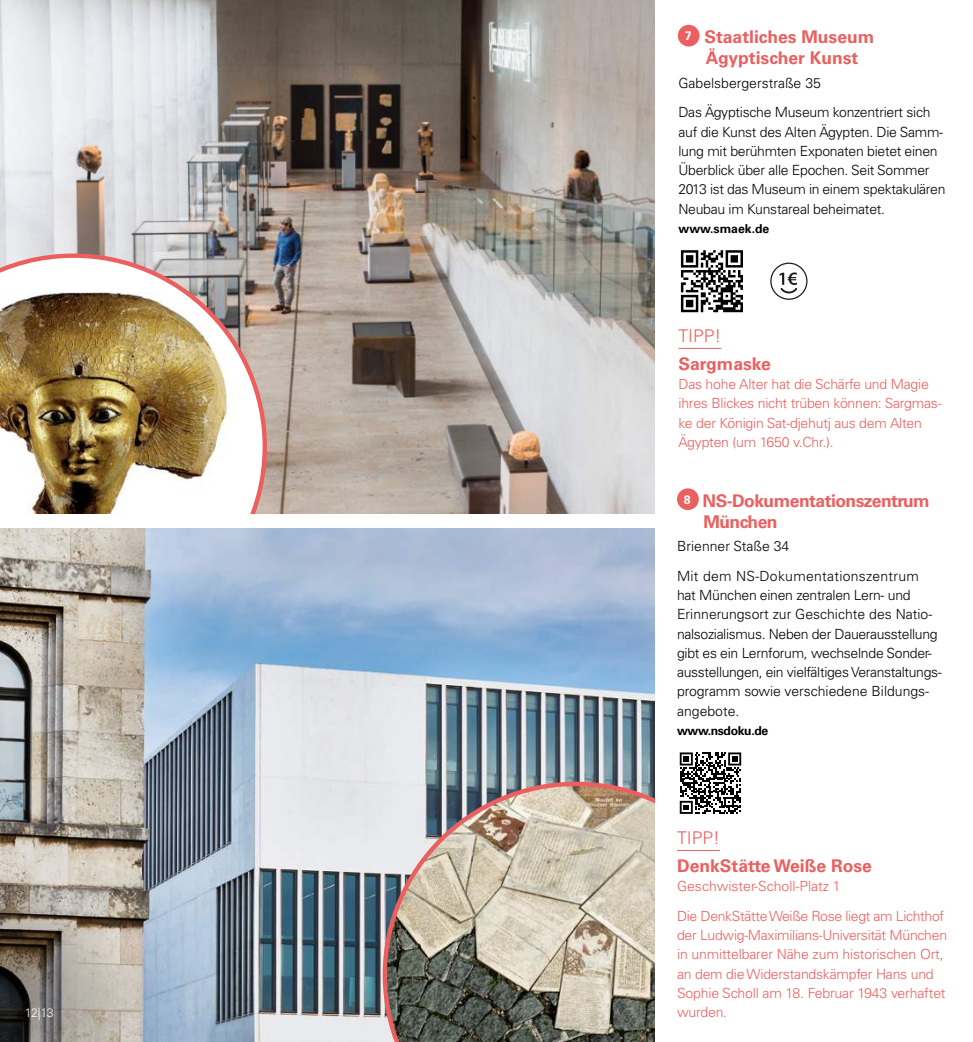
<style>
.page{position:relative;width:973px;height:1042px;background:#fff}
.page>*{position:absolute;margin:0;border:0;box-sizing:border-box;transform-origin:0 0}
.t1{font:700 17.5px/21px "Univers LT Pro 65";color:#eb5f5e;text-align:center}
.t2{font:700 17.5px/21px "Univers LT Pro 65";letter-spacing:-.03em;color:#eb5f5e}
.t3{font:300 17.5px "Univers LT Pro 45";color:#eb5f5e}
.t4{font:300 14px/19.2px "Univers LT Pro 45";letter-spacing:-.02em;color:#000}
.t5{font:300 14px/19.2px "Univers LT Pro 45";letter-spacing:-.015em;color:#eb5f5e}
.t6{font:300 14px/29.8px "Univers LT Pro 45";letter-spacing:.02em;color:#000}
.t7{font:700 12.25px "Univers LT Pro 65";letter-spacing:-.03em;color:#000}
.t8{font:700 12.25px "Univers LT Pro 65";color:#000}
.t9{font:300 12.25px "Univers LT Pro 45";color:#fff}
</style>
<div class="page">
<img style="left:0;top:0;width:655px;height:513px">
<img style="left:0;top:251px;width:269px;height:263px">
<img style="left:0;top:528px;width:655px;height:514px">
<img style="left:380px;top:779px;width:275px;height:263px">
<hr style="left:678px;top:348px;width:43px;height:1px;background:#eb5f5e">
<div style="left:677px;top:25px;width:22px;height:21px;background:#eb5f5e;border-radius:50%"></div>
<div style="left:677px;top:488px;width:21px;height:22px;background:#eb5f5e;border-radius:50%"></div>
<hr style="left:677px;top:850px;width:42px;height:1px;background:#eb5f5e">
<svg style="left:0;top:869px;width:128px;height:173px;background:#948d84"></svg>
<svg style="left:679px;top:752px;width:62px;height:62px"></svg>
<svg style="left:681px;top:250px;width:62px;height:63px"></svg>
<svg style="left:680px;top:250px;width:62px;height:62px"></svg>
<div style="left:770px;top:263px;width:37px;height:37px;border:1px solid #1d1d1b;border-radius:50%"></div>
<svg style="left:779px;top:272px;width:18px;height:21px"></svg>
<p class="t1" style="left:684px;top:25px;width:191px"><sup>7</sup> Staatliches Museum<br>Ägyptischer Kunst</p>
<p class="t4" style="left:678px;top:67px;width:253px;line-height:29.8px">Gabelsbergerstraße 35<br>Das Ägyptische Museum konzentriert sich</p>
<p class="t4" style="left:678px;top:122px;width:268px">auf die Kunst des Alten Ägypten. Die Samm&shy;lung mit berühmten Exponaten bietet einen Überblick über alle Epochen. Seit Sommer 2013 ist das Museum in einem spektakulären Neubau im Kunstareal beheimatet.</p>
<p class="t8" style="left:678px;top:220px;width:92px">www.smaek.de</p>
<p class="t3" style="left:678px;top:324px;width:44px">TIPP!</p>
<p class="t1" style="left:678px;top:352px;width:94px">Sargmaske</p>
<p class="t5" style="left:678px;top:374px;width:264px">Das hohe Alter hat die Schärfe und Magie ihres Blickes nicht trüben können: Sargmas&shy;ke der Königin Sat-djehutj aus dem Alten Ägypten (um 1650 v.Chr.).</p>
<p class="t2" style="left:703px;top:489px;width:228px;text-indent:-19px"><sup>8</sup> NS-Dokumentationszentrum<br>München</p>
<p class="t6" style="left:677px;top:531px;width:243px">Brienner Staße 34<br>Mit dem NS-Dokumentationszentrum</p>
<p class="t4" style="left:677px;top:585px;width:266px">hat München einen zentralen Lern- und Erinnerungsort zur Geschichte des Natio&shy;nalsozialismus. Neben der Dauerausstellung gibt es ein Lernforum, wechselnde Sonder&shy;ausstellungen, ein vielfältiges Veranstaltungs&shy;programm sowie verschiedene Bildungs&shy;angebote.</p>
<p class="t7" style="left:677px;top:722px;width:93px">www.nsdoku.de</p>
<p class="t3" style="left:677px;top:826px;width:44px">TIPP!</p>
<p class="t1" style="left:677px;top:854px;width:196px">DenkStätte Weiße Rose</p>
<p class="t5" style="left:677px;top:871px;width:268px;line-height:29.8px">Geschwister-Scholl-Platz 1<br>Die DenkStätte Weiße Rose liegt am Lichthof</p>
<p class="t5" style="left:677px;top:925px;width:271px">der Ludwig-Maximilians-Universität München in unmittelbarer Nähe zum historischen Ort, an dem die Widerstandskämpfer Hans und Sophie Scholl am 18. Februar 1943 verhaftet</p>
<p class="t9" style="left:25px;top:1005px;width:30px">12|13</p>
<p class="t5" style="left:677px;top:1002px;width:52px">wurden.</p>
</div>
